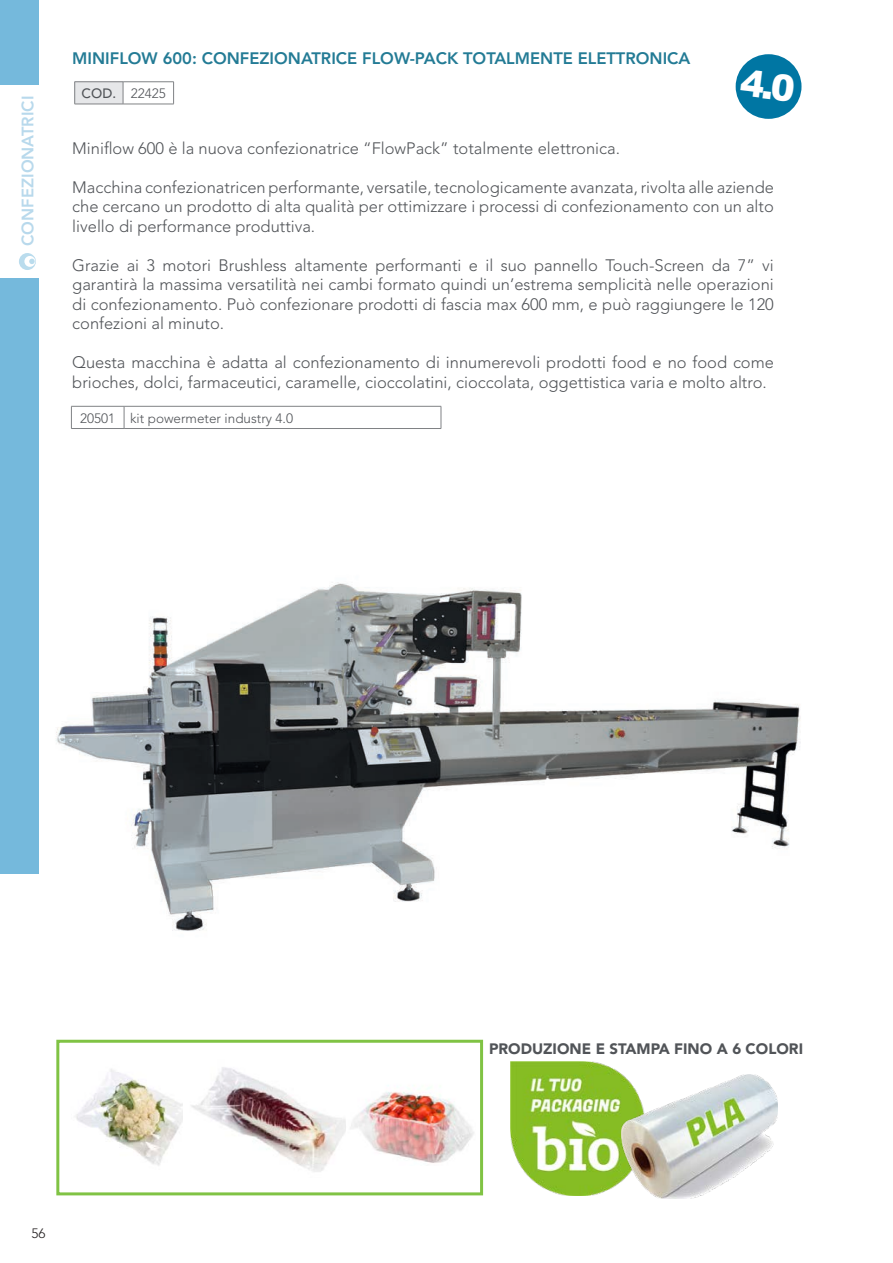
<style>
.page{position:relative;width:893px;height:1263px;background:#fff}
.page>*{position:absolute;margin:0;border:0;box-sizing:border-box;transform-origin:0 0}
.DESCRIZIONE{font:300 16.5px/19.5px "Avenir LT Std";color:#515458;text-align:justify}
.t1{font:800 16.5px "Avenir LT Std";color:#237b95}
.t2{font:800 16.5px "Avenir LT Std";color:#b8d9ec}
.DESCRIZIONE-2{font:900 15px "Avenir LT Std";color:#515458}
.t3{font:300 13.5px "Avenir LT Std";color:#515458}
.t4{font:500 13.5px "Avenir LT Std";color:#515458}
.t5{font:300 13.5px "Avenir LT Std";color:#231f20}
</style>
<div class="page">
<div style="left:0;top:278px;width:38px;height:595px;background:#75b9dc"></div>
<div style="left:0;top:0;width:38px;height:85px;background:#75b9dc"></div>
<svg style="left:19px;top:253px;width:17px;height:17px"></svg>
<img style="left:56px;top:582px;width:745px;height:349px">
<img style="left:510px;top:1062px;width:112px;height:134px">
<img style="left:621px;top:1074px;width:156px;height:124px">
<img style="left:76px;top:1069px;width:107px;height:97px">
<img style="left:191px;top:1067px;width:155px;height:105px">
<img style="left:350px;top:1071px;width:134px;height:95px">
<div style="left:56px;top:1040px;width:427px;height:155px;border:3px solid #80c344"></div>
<div style="left:75px;top:82px;width:48px;height:22px;background:#e6e7e9"></div>
<hr style="left:75px;top:82px;width:48px;height:1px;background:#808285">
<svg style="left:74px;top:82px;width:1px;height:22px"></svg>
<hr style="left:123px;top:82px;width:51px;height:1px;background:#808285">
<svg style="left:123px;top:82px;width:1px;height:22px"></svg>
<svg style="left:173px;top:83px;width:1px;height:21px"></svg>
<hr style="left:75px;top:104px;width:48px;height:1px;background:#808285">
<hr style="left:123px;top:104px;width:51px;height:1px;background:#808285">
<div style="left:736px;top:54px;width:65px;height:65px;background:#0076a3;border-radius:50%"></div>
<hr style="left:71px;top:406px;width:53px;height:1px;background:#808285">
<svg style="left:71px;top:406px;width:1px;height:22px"></svg>
<hr style="left:124px;top:406px;width:317px;height:1px;background:#808285">
<svg style="left:124px;top:406px;width:1px;height:22px"></svg>
<svg style="left:441px;top:406px;width:1px;height:22px"></svg>
<hr style="left:71px;top:428px;width:53px;height:1px;background:#808285">
<hr style="left:124px;top:428px;width:317px;height:1px;background:#808285">
<p class="t2" style="left:18px;top:246px;width:152px;rotate:-90deg">CONFEZIONATRICI</p>
<p class="t1" style="left:72px;top:48px;width:620px">MINIFLOW 600: CONFEZIONATRICE FLOW-PACK TOTALMENTE ELETTRONICA</p>
<p class="t4" style="left:82px;top:85px;width:36px">COD.</p>
<p class="t3" style="left:131px;top:85px;width:37px">22425</p>
<p class="DESCRIZIONE" style="left:72px;top:138px;width:549px">Miniflow 600 è la nuova confezionatrice “FlowPack” totalmente elettronica.</p>
<p class="DESCRIZIONE" style="left:72px;top:177px;width:703px">Macchina confezionatricen performante, versatile, tecnologicamente avanzata, rivolta alle aziende che cercano un prodotto di alta qualità per ottimizzare i processi di confezionamento con un alto livello di performance produttiva.</p>
<p class="DESCRIZIONE" style="left:72px;top:255px;width:703px">Grazie ai 3 motori Brushless altamente performanti e il suo pannello Touch-Screen da 7” vi garantirà la massima versatilità nei cambi formato quindi un’estrema semplicità nelle operazioni di confezionamento. Può confezionare prodotti di fascia max 600 mm, e può raggiungere le 120 confezioni al minuto.</p>
<p class="DESCRIZIONE" style="left:72px;top:353px;width:703px">Questa macchina è adatta al confezionamento di innumerevoli prodotti food e no food come brioches, dolci, farmaceutici, caramelle, cioccolatini, cioccolata, oggettistica varia e molto altro.</p>
<p class="t3" style="left:80px;top:410px;width:37px">20501</p>
<p class="t3" style="left:130px;top:410px;width:165px">kit powermeter industry 4.0</p>
<p class="t5" style="left:31px;top:1225px;width:16px">56</p>
<p class="DESCRIZIONE-2" style="left:489px;top:1040px;width:316px">PRODUZIONE E STAMPA FINO A 6 COLORI</p>
</div>
